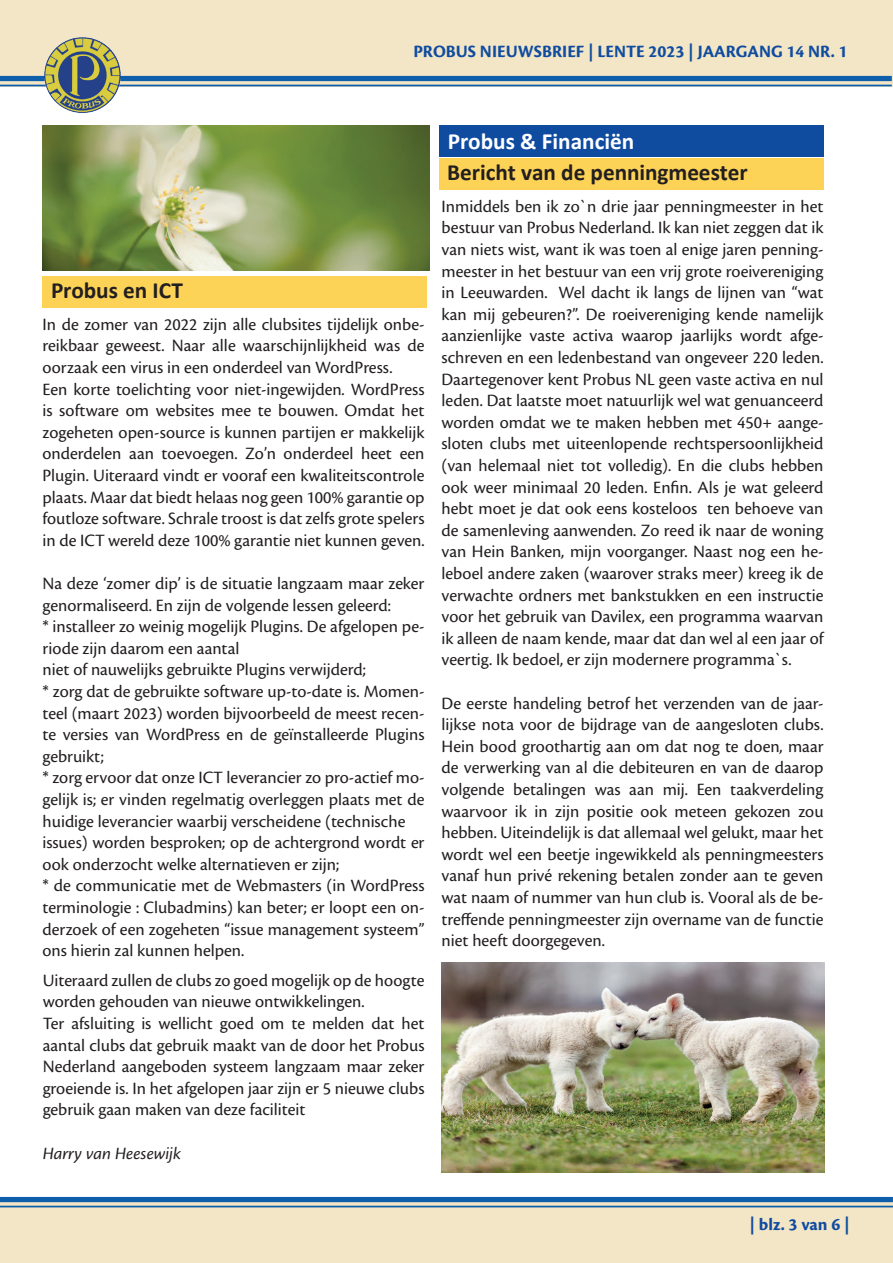
<style>
.page{position:relative;width:893px;height:1263px;background:#fff}
.page>*{position:absolute;margin:0;border:0;box-sizing:border-box;transform-origin:0 0}
.t1{font:700 23.25px "Calibri";letter-spacing:-.005em;color:#231f20}
.t2{font:700 23.25px "Calibri";color:#fff}
.t3{font:18px/21.6px "Cronos Pro";color:#231f20}
.t4{font:700 18px "Cronos Pro";color:#0f4ca0}
.t5{font:italic 18px "Cronos Pro";color:#231f20}
</style>
<div class="page">
<div style="left:0;top:1202px;width:893px;height:61px;background:#f3e6c6"></div>
<div style="left:0;top:0;width:893px;height:86px;background:#f3e6c6"></div>
<div style="left:0;top:1197px;width:893px;height:5px;background:#0d5eab"></div>
<hr style="left:0;top:1206px;width:893px;height:1px;background:#0d5eab">
<div style="left:0;top:76px;width:892px;height:5px;background:#0d5eab"></div>
<hr style="left:0;top:85px;width:892px;height:1px;background:#0d5eab">
<img style="left:40px;top:37px;width:84px;height:76px">
<div style="left:439px;top:158px;width:384px;height:32px;background:#fcd356"></div>
<div style="left:439px;top:125px;width:384px;height:32px;background:#0f4ca0"></div>
<div style="left:43px;top:276px;width:384px;height:32px;background:#fcd356"></div>
<img style="left:43px;top:125px;width:387px;height:145px">
<img style="left:441px;top:963px;width:384px;height:209px">
<p class="t4" style="left:414px;top:41px;width:436px">PROBUS NIEUWSBRIEF | LENTE 2023 | JAARGANG 14 NR. 1</p>
<p class="t2" style="left:448px;top:125px;width:188px">Probus &amp; Financiën</p>
<p class="t1" style="left:51px;top:274px;width:134px">Probus en ICT</p>
<p class="t3" style="left:43px;top:313px;width:384px">In de zomer van 2022 zijn alle clubsites tijdelijk onbe&shy;reikbaar geweest. Naar alle waarschijnlijkheid was de oorzaak een virus in een onderdeel van WordPress.<br>Een korte toelichting voor niet-ingewijden. WordPress is software om websites mee te bouwen. Omdat het zogeheten open-source is kunnen partijen er makkelijk onderdelen aan toevoegen. Zo’n onderdeel heet een Plugin. Uiteraard vindt er vooraf een kwaliteitscontrole plaats. Maar dat biedt helaas nog geen 100% garantie op foutloze software. Schrale troost is dat zelfs grote spelers in de ICT wereld deze 100% garantie niet kunnen geven.</p>
<p class="t3" style="left:43px;top:573px;width:384px">Na deze ‘zomer dip’ is de situatie langzaam maar zeker genormaliseerd. En zijn de volgende lessen geleerd:<br>* installeer zo weinig mogelijk Plugins. De afgelopen pe&shy;riode zijn daarom een aantal<br>niet of nauwelijks gebruikte Plugins verwijderd;<br>* zorg dat de gebruikte software up-to-date is. Momen&shy;teel (maart 2023) worden bijvoorbeeld de meest recen&shy;te versies van WordPress en de geïnstalleerde Plugins gebruikt;<br>* zorg ervoor dat onze ICT leverancier zo pro-actief mo&shy;gelijk is; er vinden regelmatig overleggen plaats met de huidige leverancier waarbij verscheidene (technische issues) worden besproken; op de achtergrond wordt er ook onderzocht welke alternatieven er zijn;<br>* de communicatie met de Webmasters (in WordPress terminologie : Clubadmins) kan beter; er loopt een on&shy;derzoek of een zogeheten “issue management systeem” ons hierin zal kunnen helpen.</p>
<p class="t3" style="left:43px;top:969px;width:383px">Uiteraard zullen de clubs zo goed mogelijk op de hoogte worden gehouden van nieuwe ontwikkelingen.<br>Ter afsluiting is wellicht goed om te melden dat het aantal clubs dat gebruik maakt van de door het Probus Nederland aangeboden systeem langzaam maar zeker groeiende is. In het afgelopen jaar zijn er 5 nieuwe clubs gebruik gaan maken van deze faciliteit</p>
<p class="t5" style="left:43px;top:1143px;width:140px">Harry van Heesewijk</p>
<p class="t1" style="left:447px;top:156px;width:302px">Bericht van de penningmeester</p>
<p class="t3" style="left:441px;top:195px;width:384px;text-align:justify">Inmiddels ben ik zo`n drie jaar penningmeester in het bestuur van Probus Nederland. Ik kan niet zeggen dat ik van niets wist, want ik was toen al enige jaren penning&shy;meester in het bestuur van een vrij grote roeivereniging in Leeuwarden. Wel dacht ik langs de lijnen van “wat kan mij gebeuren?”. De roeivereniging kende namelijk aanzienlijke vaste activa waarop jaarlijks wordt afge&shy;schreven en een ledenbestand van ongeveer 220 leden.<br>Daartegenover kent Probus NL geen vaste activa en nul leden. Dat laatste moet natuurlijk wel wat genuanceerd worden omdat we te maken hebben met 450+ aange&shy;sloten clubs met uiteenlopende rechtspersoonlijkheid (van helemaal niet tot volledig). En die clubs hebben ook weer minimaal 20 leden. Enfin. Als je wat geleerd hebt moet je dat ook eens kosteloos ten behoeve van de samenleving aanwenden. Zo reed ik naar de woning van Hein Banken, mijn voorganger. Naast nog een he&shy;leboel andere zaken (waarover straks meer) kreeg ik de verwachte ordners met bankstukken en een instructie voor het gebruik van Davilex, een programma waarvan ik alleen de naam kende, maar dat dan wel al een jaar of veertig. Ik bedoel, er zijn modernere programma`s.</p>
<p class="t3" style="left:441px;top:692px;width:384px;text-align:justify">De eerste handeling betrof het verzenden van de jaar&shy;lijkse nota voor de bijdrage van de aangesloten clubs.<br>Hein bood groothartig aan om dat nog te doen, maar de verwerking van al die debiteuren en van de daarop volgende betalingen was aan mij. Een taakverdeling waarvoor ik in zijn positie ook meteen gekozen zou hebben. Uiteindelijk is dat allemaal wel gelukt, maar het wordt wel een beetje ingewikkeld als penningmeesters vanaf hun privé rekening betalen zonder aan te geven wat naam of nummer van hun club is. Vooral als de be&shy;treffende penningmeester zijn overname van de functie niet heeft doorgegeven.</p>
<p class="t4" style="left:749px;top:1214px;width:102px">| blz. 3 van 6 |</p>
</div>
